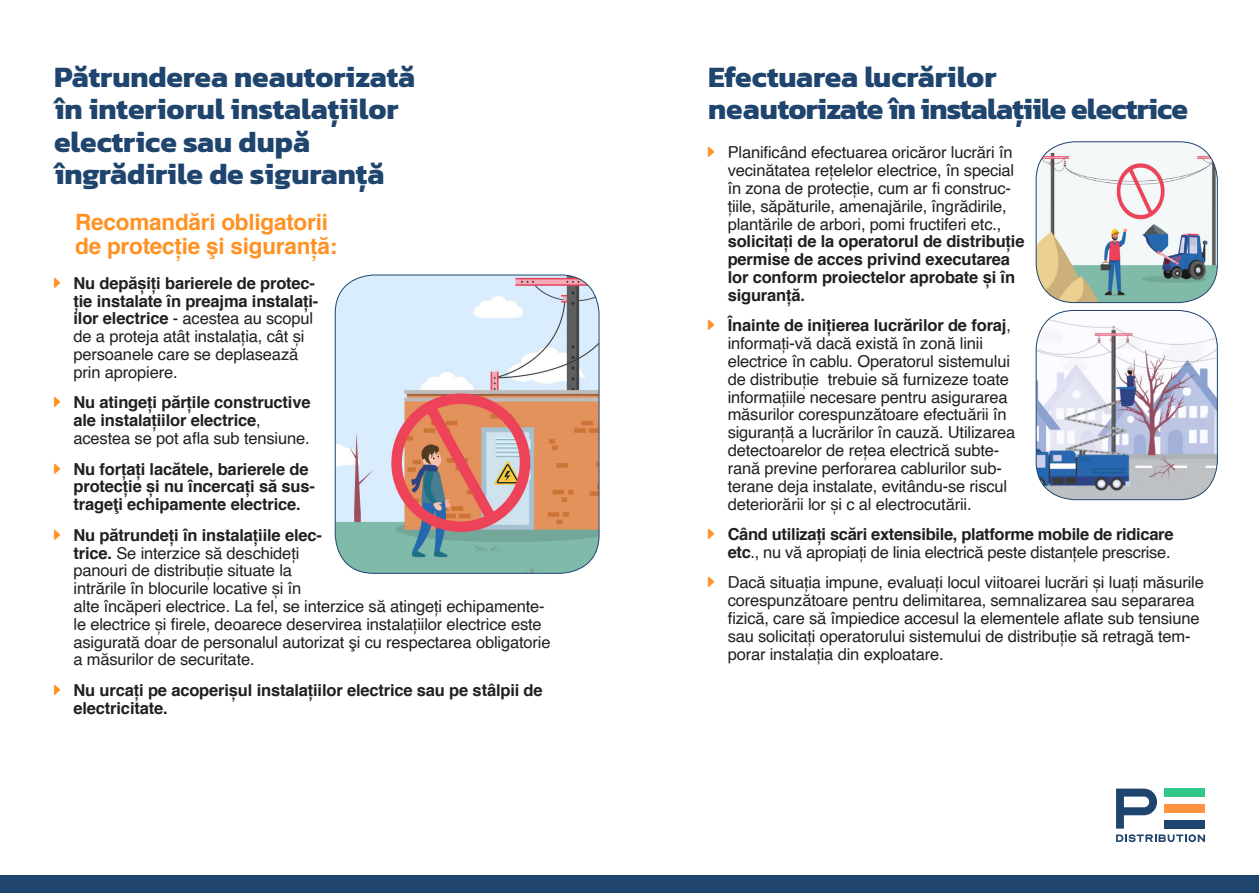
<style>
.page{position:relative;width:1259px;height:893px;background:#fff}
.page>*{position:absolute;margin:0;border:0;box-sizing:border-box;transform-origin:0 0}
.t1{font:700 30px/32.4px "Kanit";color:#1f456e}
.t2{font:700 30px/32.4px "Kanit";letter-spacing:-.025em;color:#1f456e}
.t3{font:700 22.5px/24.3px "Helvetica";letter-spacing:-.01em;color:#ff9223}
.t4{font:16.5px/17.9px "Helvetica";letter-spacing:-.01em;color:#231f20}
.t5{font:700 16.5px/17.9px "Helvetica";letter-spacing:-.01em;color:#231f20}
.s1{font-weight:700}
.s2{font-weight:400}
</style>
<div class="page">
<div style="left:0;top:876px;width:1259px;height:17px;background:#1f456e"></div>
<img style="left:335px;top:275px;width:264px;height:298px">
<div style="left:335px;top:275px;width:264px;height:298px;border:1px solid #1f456e;border-radius:38px"></div>
<img style="left:1036px;top:142px;width:181px;height:161px">
<div style="left:1036px;top:142px;width:181px;height:161px;border:1px solid #1f456e;border-radius:38px"></div>
<img style="left:1036px;top:310px;width:181px;height:190px">
<div style="left:1036px;top:310px;width:181px;height:190px;border:1px solid #1f456e;border-radius:38px"></div>
<svg style="left:1116px;top:789px;width:89px;height:53px"></svg>
<h1 class="t1" style="left:54px;top:60px;width:363px">Pătrunderea neautorizată în interiorul instalațiilor electrice sau după îngrădirile de siguranță</h1>
<h2 class="t3" style="left:75px;top:210px;width:263px">Recomandări obligatorii de protecție şi siguranță:</h2>
<p class="t4" style="left:74px;top:275px;width:246px"><span class="s1">Nu depășiți barierele de protec&shy;ție instalate în preajma instalați&shy;ilor electrice</span> - acestea au scopul de a proteja atât instalația, cât și persoanele care se deplasează prin apropiere.</p>
<p class="t5" style="left:74px;top:394px;width:238px">Nu atingeți părțile constructive ale instalațiilor electrice<span class="s2">, acestea se pot afla sub tensiune.</span></p>
<p class="t5" style="left:74px;top:460px;width:243px">Nu forțați lacătele, barierele de protecție și nu încercați să sus&shy;trageţi echipamente electrice.</p>
<p class="t4" style="left:74px;top:526px;width:478px"><span class="s1">Nu pătrundeți în instalațiile elec-<br>trice.</span> Se interzice să deschideți<br>panouri de distribuție situate la<br>intrările în blocurile locative și în<br>alte încăperi electrice. La fel, se interzice să atingeți echipamente&shy;le electrice și firele, deoarece deservirea instalațiilor electrice este asigurată doar de personalul autorizat şi cu respectarea obligatorie a măsurilor de securitate.</p>
<p class="t5" style="left:74px;top:681px;width:471px">Nu urcați pe acoperișul instalațiilor electrice sau pe stâlpii de electricitate.</p>
<h1 class="t2" style="left:708px;top:60px;width:481px">Efectuarea lucrărilor<br>neautorizate în instalațiile electrice</h1>
<p class="t4" style="left:727px;top:144px;width:288px">Planificând efectuarea oricăror lucrări în vecinătatea rețelelor electrice, în special în zona de protecție, cum ar fi construc&shy;țiile, săpăturile, amenajările, îngrădirile, plantările de arbori, pomi fructiferi etc.,</p>
<p class="t5" style="left:727px;top:233px;width:298px">solicitați de la operatorul de distribuție permise de acces privind executarea lor conform proiectelor aprobate și în siguranță.</p>
<p class="t4" style="left:727px;top:317px;width:289px"><span class="s1">Înainte de inițierea lucrărilor de foraj</span>, informați-vă dacă există în zonă linii electrice în cablu. Operatorul sistemului de distribuție trebuie să furnizeze toate informațiile necesare pentru asigurarea măsurilor corespunzătoare efectuării în siguranță a lucrărilor în cauză. Utilizarea detectoarelor de rețea electrică subte&shy;rană previne perforarea cablurilor sub&shy;terane deja instalate, evitându-se riscul deteriorării lor și c al electrocutării.</p>
<p class="t5" style="left:727px;top:526px;width:447px">Când utilizați scări extensibile, platforme mobile de ridicare etc<span class="s2">., nu vă apropiați de linia electrică peste distanțele prescrise.</span></p>
<p class="t4" style="left:727px;top:574px;width:478px">Dacă situația impune, evaluați locul viitoarei lucrări și luați măsurile corespunzătoare pentru delimitarea, semnalizarea sau separarea fizică, care să împiedice accesul la elementele aflate sub tensiune sau solicitați operatorului sistemului de distribuție să retragă tem&shy;porar instalația din exploatare.</p>
</div>
